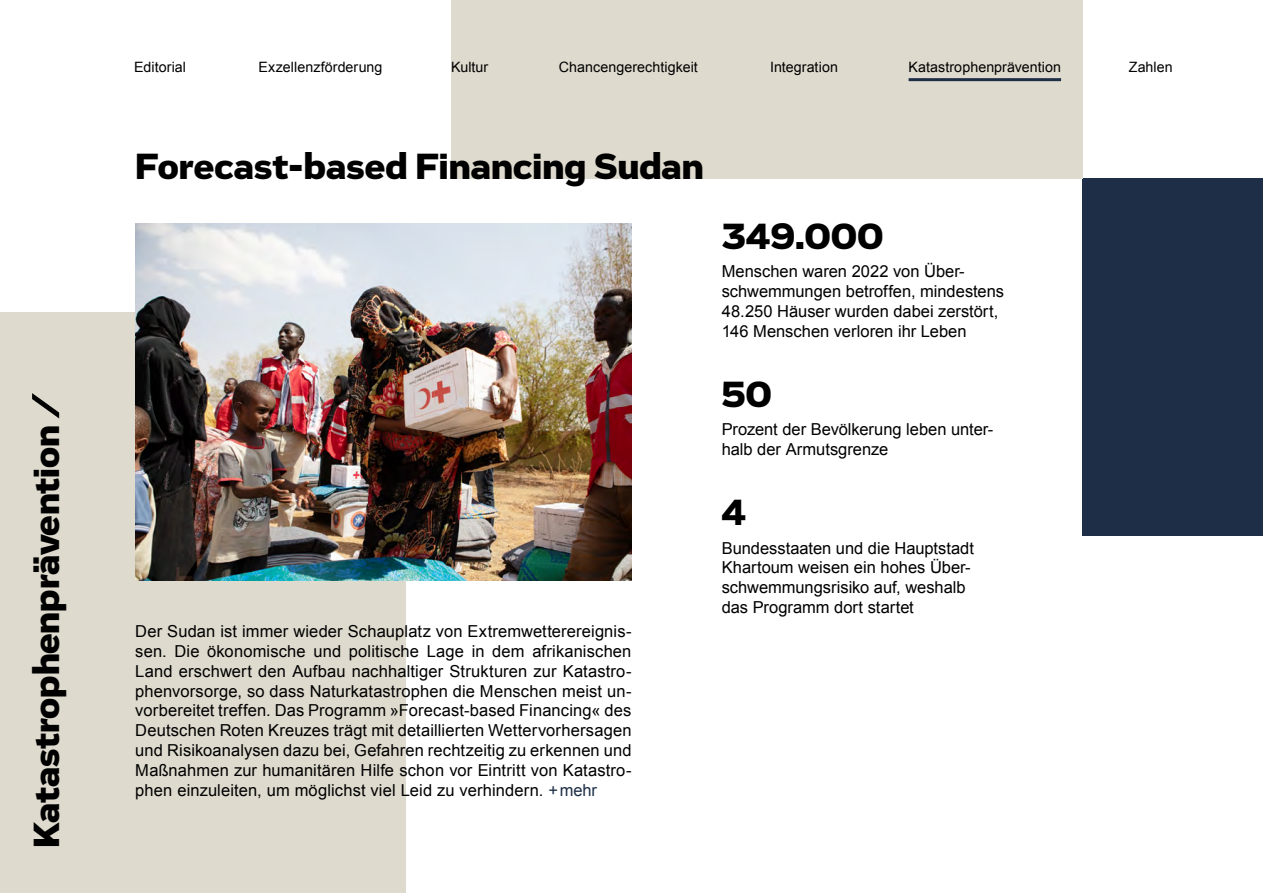
<style>
.page{position:relative;width:1263px;height:893px;background:#fff}
.page>*{position:absolute;margin:0;border:0;box-sizing:border-box;transform-origin:0 0}
.t1{font:900 37.5px "Vito";color:#000}
.t2{font:16.5px/19.8px "Arial";color:#000;text-align:justify}
.t3{font:14.25px "Arial";letter-spacing:.005em;color:#000}
.s1{color:#1d2e46}
</style>
<div class="page">
<div style="left:1082px;top:179px;width:181px;height:357px;background:#1d2e46"></div>
<div style="left:0;top:313px;width:406px;height:580px;background:#dedace"></div>
<div style="left:451px;top:0;width:631px;height:179px;background:#dedace"></div>
<img style="left:135px;top:223px;width:496px;height:357px">
<svg style="left:32px;top:393px;width:27px;height:25px"></svg>
<hr style="left:909px;top:78px;width:152px;height:3px;background:#1d2e46">
<p class="t1" style="left:23px;top:848px;width:425px;rotate:-90deg">Katastrophenprävention</p>
<p class="t3" style="left:134px;top:58px;width:53px">Editorial</p>
<p class="t3" style="left:258px;top:58px;width:126px">Exzellenzförderung</p>
<p class="t3" style="left:451px;top:58px;width:39px">Kultur</p>
<p class="t3" style="left:559px;top:58px;width:141px">Chancengerechtigkeit</p>
<p class="t3" style="left:770px;top:58px;width:69px">Integration</p>
<p class="t3" style="left:909px;top:58px;width:154px">Katastrophenprävention</p>
<p class="t3" style="left:1129px;top:58px;width:46px">Zahlen</p>
<p class="t1" style="left:135px;top:142px;width:570px">Forecast-based Financing Sudan</p>
<p class="t2" style="left:135px;top:622px;width:498px">Der Sudan ist immer wieder Schauplatz von Extremwetterereignis&shy;sen. Die ökonomische und politische Lage in dem afrikanischen Land erschwert den Aufbau nachhaltiger Strukturen zur Katastro&shy;phenvorsorge, so dass Naturkatastrophen die Menschen meist un&shy;vorbereitet treffen. Das Programm »Forecast-based Financing« des Deutschen Roten Kreuzes trägt mit detaillierten Wettervorhersagen und Risikoanalysen dazu bei, Gefahren rechtzeitig zu erkennen und Maßnahmen zur humanitären Hilfe schon vor Eintritt von Katastro&shy;phen einzuleiten, um möglichst viel Leid zu verhindern. <span class="s1">+mehr</span></p>
<p class="t1" style="left:722px;top:213px;width:163px">349.000</p>
<p class="t2" style="left:722px;top:262px;width:244px">Menschen waren 2022 von Über-</p>
<p class="t2" style="left:722px;top:282px;width:284px">schwemmungen betroffen, mindestens</p>
<p class="t2" style="left:722px;top:301px;width:278px">48.250 Häuser wurden dabei zerstört,</p>
<p class="t2" style="left:722px;top:321px;width:246px">146 Menschen verloren ihr Leben</p>
<p class="t1" style="left:722px;top:370px;width:51px">50</p>
<p class="t2" style="left:722px;top:420px;width:273px">Prozent der Bevölkerung leben unter-</p>
<p class="t2" style="left:722px;top:440px;width:168px">halb der Armutsgrenze</p>
<p class="t1" style="left:722px;top:489px;width:26px">4</p>
<p class="t2" style="left:722px;top:538px;width:254px">Bundesstaaten und die Hauptstadt</p>
<p class="t2" style="left:722px;top:558px;width:250px">Khartoum weisen ein hohes Über&shy;schwemmungsrisiko auf, weshalb</p>
<p class="t2" style="left:722px;top:597px;width:194px">das Programm dort startet</p>
</div>
